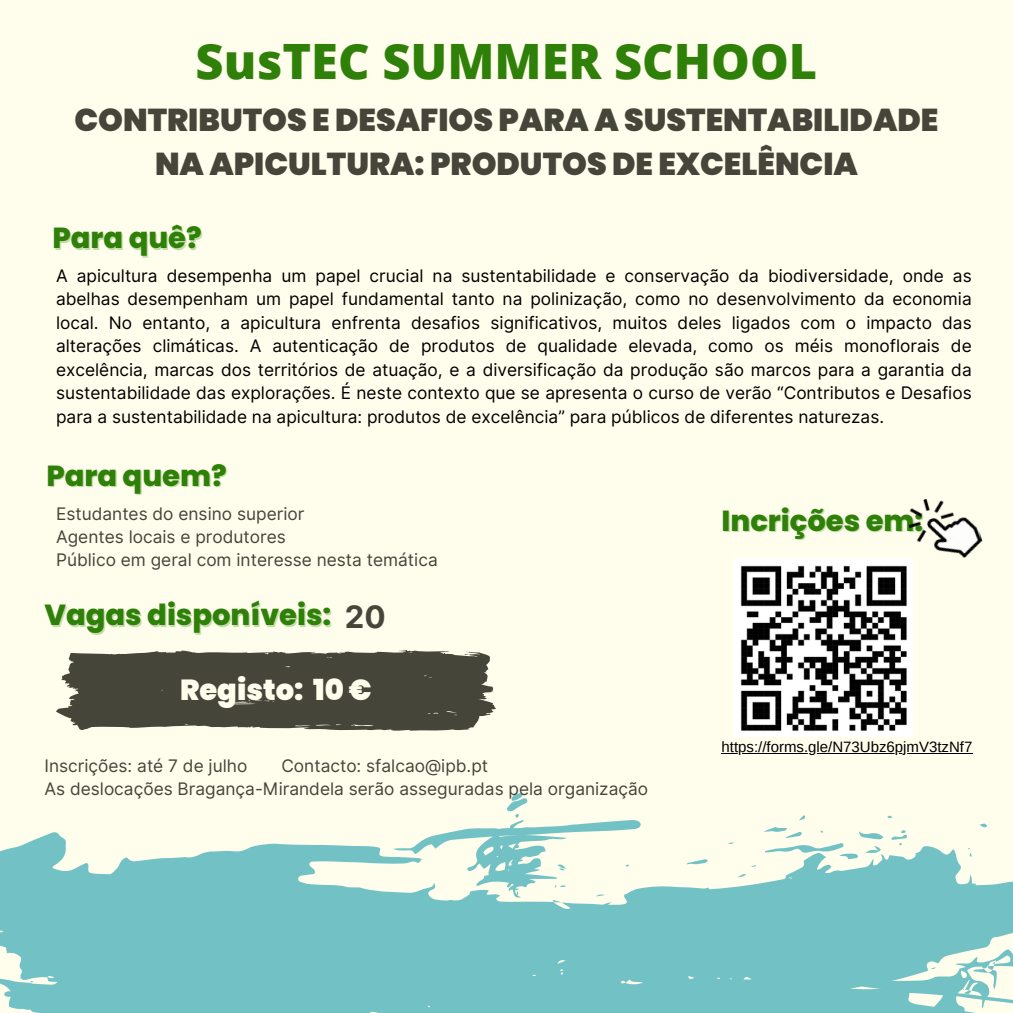
<style>
.page{position:relative;width:1013px;height:1013px;background:#fff}
.page>*{position:absolute;margin:0;border:0;box-sizing:border-box;transform-origin:0 0}
.t1{font:800 48.75px "Open Sans";color:#2f8009}
.t2{font:900 31.62px/44px "Poppins";color:#45453a;text-align:center}
.t3{font:700 31px "Inter";color:#45453a}
.t4{font:800 29px "Poppins";color:#2f8009}
.t5{font:900 29px "Poppins";color:#fffdeb}
.t6{font:17.25px/23.5px "Inter";color:#000;text-align:justify}
.t7{font:17.25px/23.5px "Inter";color:#45453a}
.t8{font:15px "Arimo";color:#000}
</style>
<div class="page">
<div style="left:0;top:0;width:1012px;height:1012px;background:#fffdeb"></div>
<svg style="left:0;top:793px;width:1012px;height:219px;fill:#72c2c5"></svg>
<svg style="left:56px;top:650px;width:440px;height:81px"></svg>
<img style="left:908px;top:499px;width:75px;height:70px">
<img style="left:733px;top:558px;width:179px;height:178px">
<hr style="left:721px;top:752px;width:251px;height:1px;background:#000">
<p class="t1" style="left:196px;top:26px;width:623px">SusTEC SUMMER SCHOOL</p>
<p class="t2" style="left:74px;top:98px;width:865px">CONTRIBUTOS E DESAFIOS PARA A SUSTENTABILIDADE<br>NA APICULTURA: PRODUTOS DE EXCELÊNCIA</p>
<h3 class="t4" style="left:52px;top:218px;width:151px">Para quê?</h3>
<h3 class="t6" style="left:56px;top:264px;width:917px">A apicultura desempenha um papel crucial na sustentabilidade e conservação da biodiversidade, onde as abelhas desempenham um papel fundamental tanto na polinização, como no desenvolvimento da economia local. No entanto, a apicultura enfrenta desafios significativos, muitos deles ligados com o impacto das alterações climáticas. A autenticação de produtos de qualidade elevada, como os méis monoflorais de excelência, marcas dos territórios de atuação, e a diversificação da produção são marcos para a garantia da sustentabilidade das explorações. É neste contexto que se apresenta o curso de verão “Contributos e Desafios para a sustentabilidade na apicultura: produtos de excelência” para públicos de diferentes naturezas.</h3>
<h3 class="t4" style="left:46px;top:456px;width:182px">Para quem?</h3>
<p class="t7" style="left:56px;top:501px;width:383px">Estudantes do ensino superior<br>Agentes locais e produtores<br>Público em geral com interesse nesta temática</p>
<p class="t3" style="left:345px;top:598px;width:42px">20</p>
<h3 class="t4" style="left:45px;top:594px;width:288px">Vagas disponíveis:</h3>
<h4 class="t5" style="left:180px;top:669px;width:193px">Registo: 10 €</h4>
<p class="t7" style="left:45px;top:754px;width:204px">Inscrições: até 7 de julho</p>
<p class="t7" style="left:45px;top:754px;width:605px;text-indent:237px">Contacto: sfalcao@ipb.pt<br>As deslocações Bragança-Mirandela serão asseguradas pela organização</p>
<h1 class="t4" style="left:721px;top:500px;width:203px">Incrições em:</h1>
<p class="t8" style="left:721px;top:738px;width:252px">https://forms.gle/N73Ubz6pjmV3tzNf7</p>
</div>
